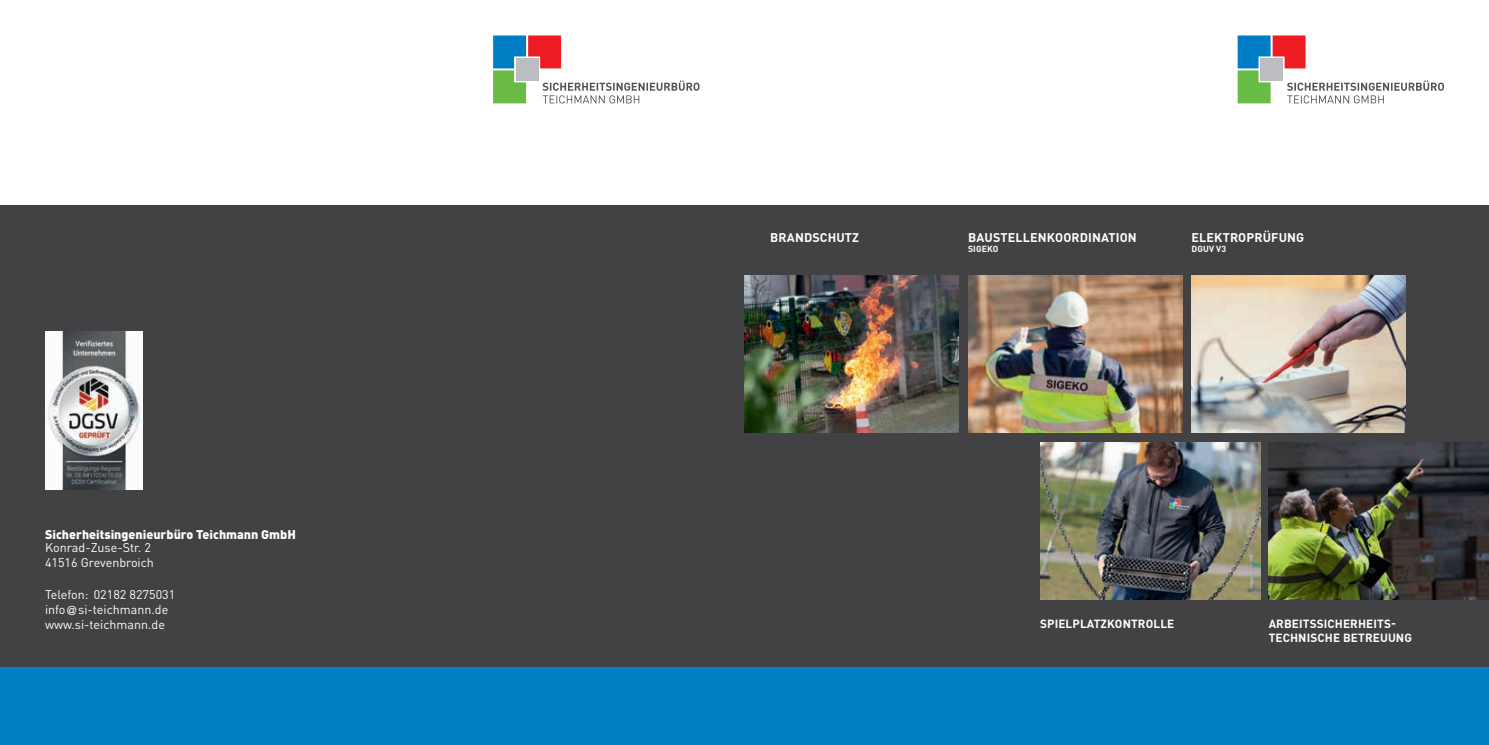
<style>
.page{position:relative;width:1489px;height:745px;background:#fff}
.page>*{position:absolute;margin:0;border:0;box-sizing:border-box;transform-origin:0 0}
.t1{font:12.5px/15px "DIN Pro";color:#fff}
.t2{font:700 12.5px "DIN Pro";letter-spacing:.01em;color:#fff}
.t3{font:900 12.5px "DIN Pro";color:#fff}
.t4{font:700 11.75px/14.1px "DIN Pro";letter-spacing:.01em;color:#fff}
.t5{font:700 8.75px "DIN Pro";letter-spacing:.01em;color:#fff}
.s1{font-family:"Helvetica LT Std"}
</style>
<div class="page">
<div style="left:0;top:205px;width:1488px;height:462px;background:#424143"></div>
<svg style="left:1237px;top:35px;width:206px;height:68px"></svg>
<svg style="left:493px;top:35px;width:206px;height:68px"></svg>
<img style="left:744px;top:275px;width:214px;height:157px">
<img style="left:968px;top:275px;width:213px;height:157px">
<img style="left:1191px;top:275px;width:214px;height:157px">
<img style="left:1040px;top:442px;width:220px;height:157px">
<img style="left:1268px;top:442px;width:220px;height:157px">
<img style="left:45px;top:331px;width:97px;height:158px">
<div style="left:0;top:667px;width:1488px;height:77px;background:#007ec5"></div>
<p class="t3" style="left:45px;top:525px;width:252px">Sicherheitsingenieurbüro Teichmann GmbH</p>
<p class="t1" style="left:45px;top:538px;width:110px">Konrad-Zuse-Str. 2<br>41516 Grevenbroich</p>
<p class="t1" style="left:45px;top:586px;width:132px">Telefon: 02182 8275031 info<span class="s1">@</span>si-teichmann.de www.si-teichmann.de</p>
<p class="t2" style="left:770px;top:229px;width:90px">BRANDSCHUTZ</p>
<p class="t2" style="left:968px;top:229px;width:170px">BAUSTELLENKOORDINATION</p>
<p class="t5" style="left:968px;top:243px;width:32px">SIGEKO</p>
<p class="t2" style="left:1191px;top:229px;width:114px">ELEKTROPRÜFUNG</p>
<p class="t5" style="left:1191px;top:243px;width:36px">DGUV V3</p>
<p class="t4" style="left:1040px;top:615px;width:136px">SPIELPLATZKONTROLLE</p>
<p class="t4" style="left:1268px;top:615px;width:145px">ARBEITSSICHERHEITS-<br>TECHNISCHE BETREUUNG</p>
</div>
